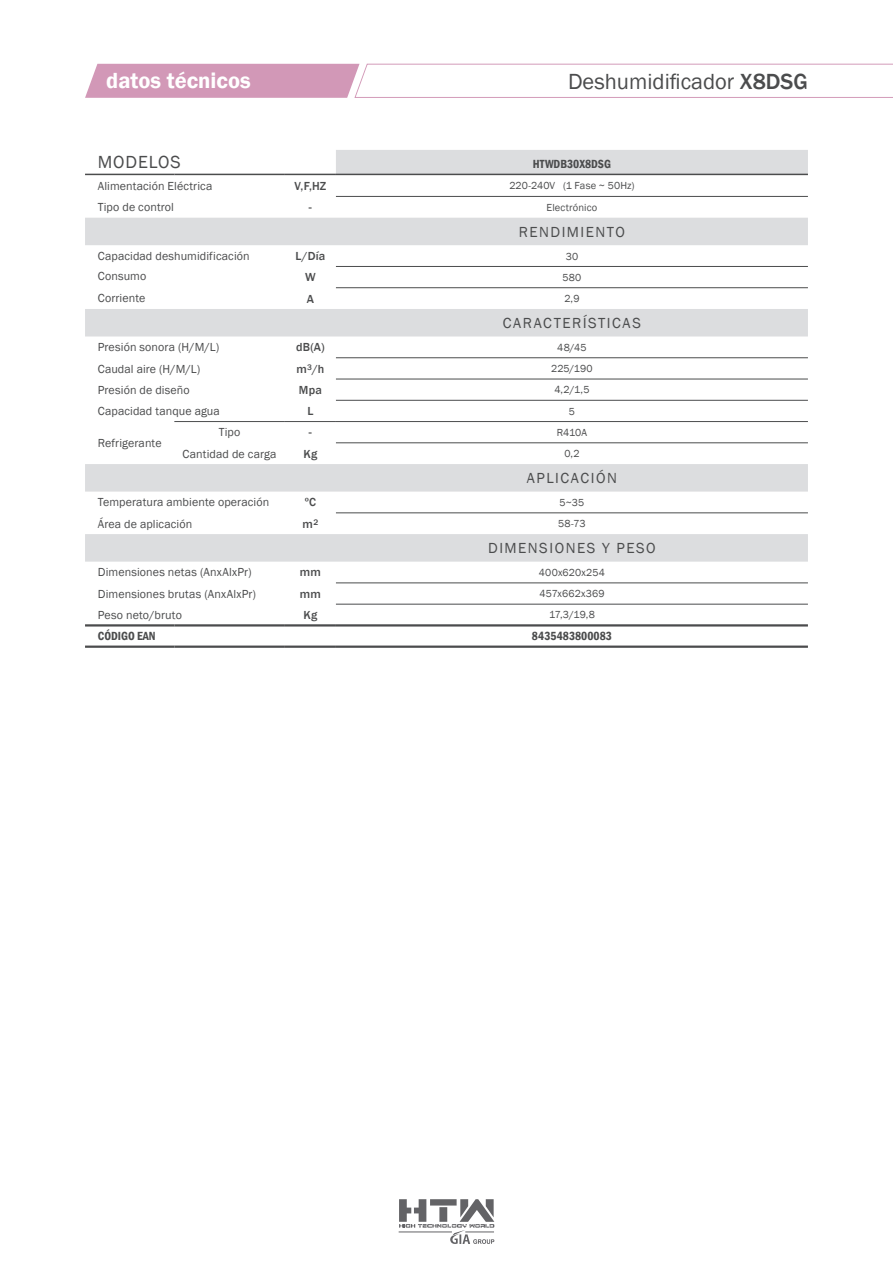
<style>
.page{position:relative;width:893px;height:1263px;background:#fff}
.page>*{position:absolute;margin:0;border:0;box-sizing:border-box;transform-origin:0 0}
.t1{font:22.5px "Franklin Gothic";color:#4b4c4d}
.t2{font:600 22.5px "Franklin Gothic";color:#fff}
.t3{font:18px "Franklin Gothic";letter-spacing:.05em;color:#4b4c4d}
.t4{font:15px "Franklin Gothic";letter-spacing:.105em;color:#4b4c4d}
.t5{font:600 condensed 12.15px "Franklin Gothic";color:#4b4c4d}
.t6{font:12px "Franklin Gothic";letter-spacing:.01em;color:#4b4c4d}
.t7{font:500 12px "Franklin Gothic";letter-spacing:.01em;color:#4b4c4d}
.t8{font:10.5px "Franklin Gothic";letter-spacing:.015em;color:#4b4c4d}
.s1{font-weight:500}
</style>
<div class="page">
<svg style="left:399px;top:1199px;width:95px;height:45px"></svg>
<svg style="left:85px;top:63px;width:808px;height:35px"></svg>
<svg style="left:85px;top:150px;width:723px;height:412px"></svg>
<hr style="left:285px;top:421px;width:51px;height:1px;background:#4b4c4d">
<hr style="left:336px;top:266px;width:472px;height:1px;background:#4b4c4d">
<hr style="left:336px;top:287px;width:472px;height:1px;background:#4b4c4d">
<hr style="left:336px;top:357px;width:472px;height:1px;background:#4b4c4d">
<hr style="left:336px;top:379px;width:472px;height:1px;background:#4b4c4d">
<hr style="left:336px;top:400px;width:472px;height:1px;background:#4b4c4d">
<hr style="left:336px;top:421px;width:472px;height:1px;background:#4b4c4d">
<hr style="left:336px;top:443px;width:472px;height:1px;background:#4b4c4d">
<hr style="left:336px;top:513px;width:472px;height:1px;background:#4b4c4d">
<hr style="left:336px;top:583px;width:472px;height:1px;background:#4b4c4d">
<hr style="left:336px;top:604px;width:472px;height:1px;background:#4b4c4d">
<hr style="left:285px;top:624px;width:51px;height:2px;background:#4b4c4d">
<hr style="left:336px;top:624px;width:472px;height:2px;background:#4b4c4d">
<hr style="left:85px;top:645px;width:89px;height:3px;background:#4b4c4d">
<hr style="left:174px;top:645px;width:111px;height:3px;background:#4b4c4d">
<hr style="left:285px;top:645px;width:51px;height:3px;background:#4b4c4d">
<hr style="left:336px;top:645px;width:472px;height:3px;background:#4b4c4d">
<hr style="left:85px;top:174px;width:89px;height:1px;background:#4b4c4d">
<hr style="left:174px;top:174px;width:111px;height:1px;background:#4b4c4d">
<hr style="left:285px;top:174px;width:51px;height:1px;background:#4b4c4d">
<hr style="left:336px;top:174px;width:472px;height:1px;background:#4b4c4d">
<hr style="left:85px;top:624px;width:89px;height:2px;background:#4b4c4d">
<hr style="left:174px;top:624px;width:111px;height:2px;background:#4b4c4d">
<hr style="left:336px;top:196px;width:472px;height:1px;background:#4b4c4d">
<hr style="left:174px;top:421px;width:111px;height:1px;background:#4b4c4d">
<svg style="left:565px;top:252px;width:13px;height:8px"></svg>
<svg style="left:562px;top:273px;width:20px;height:9px"></svg>
<svg style="left:564px;top:294px;width:16px;height:10px"></svg>
<svg style="left:557px;top:343px;width:30px;height:10px"></svg>
<svg style="left:551px;top:364px;width:42px;height:11px"></svg>
<svg style="left:554px;top:385px;width:36px;height:11px"></svg>
<svg style="left:569px;top:407px;width:6px;height:8px"></svg>
<svg style="left:557px;top:428px;width:31px;height:9px"></svg>
<svg style="left:564px;top:449px;width:16px;height:10px"></svg>
<svg style="left:558px;top:519px;width:28px;height:9px"></svg>
<h1 class="t2" style="left:106px;top:66px;width:146px">datos técnicos</h1>
<h1 class="t1" style="left:568px;top:67px;width:241px">Deshumidificador <span class="s1">X8DSG</span></h1>
<h2 class="t3" style="left:98px;top:151px;width:84px">MODELOS</h2>
<p class="t5" style="left:533px;top:156px;width:80px">HTWDB30X8DSG</p>
<p class="t6" style="left:98px;top:179px;width:116px">Alimentación Eléctrica</p>
<p class="t7" style="left:294px;top:179px;width:33px">V,F,HZ</p>
<p class="t8" style="left:509px;top:179px;width:127px">220-240V (1 Fase ~ 50Hz)</p>
<p class="t6" style="left:98px;top:200px;width:78px">Tipo de control</p>
<p class="t7" style="left:309px;top:200px;width:4px">-</p>
<p class="t8" style="left:547px;top:201px;width:52px">Electrónico</p>
<p class="t4" style="left:519px;top:222px;width:107px">RENDIMIENTO</p>
<p class="t6" style="left:98px;top:249px;width:153px">Capacidad deshumidificación</p>
<p class="t7" style="left:296px;top:249px;width:31px">L/Día</p>
<p class="t8" style="left:566px;top:249px;width:14px">30</p>
<p class="t6" style="left:98px;top:269px;width:50px">Consumo</p>
<p class="t7" style="left:305px;top:270px;width:12px">W</p>
<p class="t8" style="left:562px;top:271px;width:20px">580</p>
<p class="t6" style="left:98px;top:290px;width:49px">Corriente</p>
<p class="t7" style="left:307px;top:291px;width:9px">A</p>
<p class="t8" style="left:564px;top:292px;width:17px">2,9</p>
<p class="t4" style="left:503px;top:314px;width:140px">CARACTERÍSTICAS</p>
<p class="t6" style="left:98px;top:340px;width:123px">Presión sonora (H/M/L)</p>
<p class="t7" style="left:296px;top:340px;width:30px">dB(A)</p>
<p class="t8" style="left:557px;top:341px;width:31px">48/45</p>
<p class="t6" style="left:98px;top:361px;width:104px">Caudal aire (H/M/L)</p>
<p class="t7" style="left:296px;top:361px;width:29px">m<sup>3</sup>/h</p>
<p class="t8" style="left:551px;top:362px;width:43px">225/190</p>
<p class="t6" style="left:98px;top:382px;width:93px">Presión de diseño</p>
<p class="t7" style="left:299px;top:382px;width:24px">Mpa</p>
<p class="t8" style="left:554px;top:383px;width:37px">4,2/1,5</p>
<p class="t6" style="left:98px;top:404px;width:124px">Capacidad tanque agua</p>
<p class="t7" style="left:307px;top:404px;width:7px">L</p>
<p class="t8" style="left:569px;top:405px;width:8px">5</p>
<p class="t6" style="left:98px;top:436px;width:65px">Refrigerante</p>
<p class="t6" style="left:219px;top:425px;width:23px">Tipo</p>
<p class="t7" style="left:309px;top:425px;width:4px">-</p>
<p class="t8" style="left:557px;top:426px;width:32px">R410A</p>
<p class="t6" style="left:183px;top:446px;width:95px">Cantidad de carga</p>
<p class="t7" style="left:303px;top:446px;width:15px">Kg</p>
<p class="t8" style="left:564px;top:447px;width:17px">0,2</p>
<p class="t4" style="left:527px;top:469px;width:91px">APLICACIÓN</p>
<p class="t6" style="left:98px;top:495px;width:173px">Temperatura ambiente operación</p>
<p class="t7" style="left:305px;top:495px;width:13px">ºC</p>
<p class="t8" style="left:560px;top:496px;width:26px">5~35</p>
<p class="t6" style="left:98px;top:516px;width:96px">Área de aplicación</p>
<p class="t7" style="left:303px;top:516px;width:17px">m<sup>2</sup></p>
<p class="t8" style="left:558px;top:517px;width:29px">58-73</p>
<p class="t4" style="left:488px;top:539px;width:169px">DIMENSIONES Y PESO</p>
<p class="t6" style="left:98px;top:565px;width:155px">Dimensiones netas (AnxAlxPr)</p>
<p class="t7" style="left:300px;top:565px;width:22px">mm</p>
<p class="t8" style="left:539px;top:566px;width:68px">400x620x254</p>
<p class="t6" style="left:98px;top:586px;width:160px">Dimensiones brutas (AnxAlxPr)</p>
<p class="t7" style="left:300px;top:586px;width:22px">mm</p>
<p class="t8" style="left:539px;top:587px;width:67px">457x662x369</p>
<p class="t6" style="left:98px;top:607px;width:86px">Peso neto/bruto</p>
<p class="t7" style="left:303px;top:607px;width:15px">Kg</p>
<p class="t8" style="left:549px;top:608px;width:47px">17,3/19,8</p>
<p class="t5" style="left:98px;top:628px;width:59px">CÓDIGO EAN</p>
<p class="t5" style="left:532px;top:628px;width:81px">8435483800083</p>
</div>
